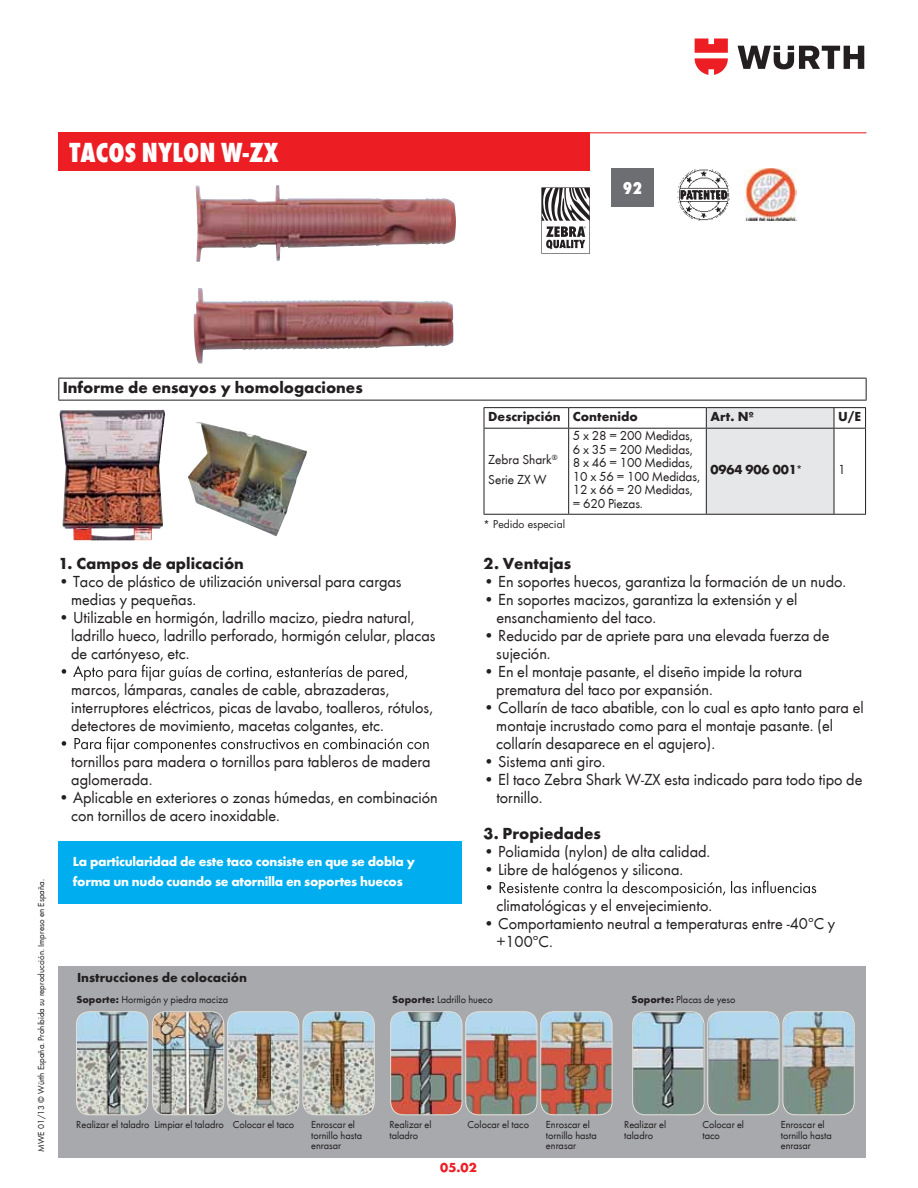
<style>
.page{position:relative;width:918px;height:1188px;background:#fff}
.page>*{position:absolute;margin:0;border:0;box-sizing:border-box;transform-origin:0 0}
.t1{font:800 condensed 28.5px "Wuerth";letter-spacing:.005em;color:#fff}
.t2{font:800 condensed 18px "Wuerth";color:#fff}
.t3{font:16.5px/18px "Wuerth";color:#231f20}
.t4{font:700 16.5px "Wuerth";color:#231f20}
.t5{font:13.5px/13.5px "Wuerth";letter-spacing:-.01em;color:#231f20}
.t6{font:700 13.5px/19.8px "Wuerth";letter-spacing:-.02em;color:#fff}
.t7{font:700 13.5px "Wuerth";color:#231f20}
.t8{font:700 13.5px "Wuerth";color:#ed1d24}
.t9{font:10.5px/10.5px "Wuerth";color:#231f20}
.t10{font:10.5px "Futura Std";color:#231f20}
.t11{font:9px "Wuerth";color:#231f20}
.s1{font-weight:700}
</style>
<div class="page">
<svg style="left:738px;top:46px;width:126px;height:23px"></svg>
<svg style="left:695px;top:39px;width:33px;height:36px"></svg>
<hr style="left:59px;top:132px;width:807px;height:1px;background:#ed1d24">
<div style="left:59px;top:132px;width:531px;height:39px;background:#ed1d24"></div>
<img style="left:194px;top:185px;width:262px;height:179px">
<svg style="left:62px;top:665px;width:345px;height:16px"></svg>
<svg style="left:62px;top:737px;width:367px;height:16px"></svg>
<svg style="left:487px;top:881px;width:329px;height:16px"></svg>
<div style="left:611px;top:168px;width:43px;height:39px;background:#6d6e71"></div>
<svg style="left:541px;top:187px;width:49px;height:67px"></svg>
<img style="left:677px;top:169px;width:53px;height:52px">
<img style="left:744px;top:168px;width:52px;height:53px">
<img style="left:59px;top:410px;width:106px;height:130px">
<hr style="left:484px;top:407px;width:85px;height:1px;background:#231f20">
<svg style="left:484px;top:408px;width:1px;height:20px"></svg>
<hr style="left:569px;top:407px;width:137px;height:1px;background:#231f20">
<svg style="left:568px;top:408px;width:1px;height:20px"></svg>
<hr style="left:706px;top:407px;width:128px;height:1px;background:#231f20">
<hr style="left:834px;top:407px;width:32px;height:1px;background:#231f20">
<div style="left:706px;top:408px;width:129px;height:106px;background:#e6e7e8"></div>
<svg style="left:865px;top:408px;width:1px;height:20px"></svg>
<hr style="left:484px;top:428px;width:85px;height:1px;background:#231f20">
<hr style="left:484px;top:429px;width:1px;height:85px;background:#231f20">
<hr style="left:569px;top:428px;width:137px;height:1px;background:#231f20">
<hr style="left:568px;top:429px;width:1px;height:85px;background:#231f20">
<hr style="left:706px;top:428px;width:128px;height:1px;background:#231f20">
<hr style="left:706px;top:429px;width:1px;height:85px;background:#231f20">
<hr style="left:834px;top:428px;width:32px;height:1px;background:#231f20">
<hr style="left:834px;top:429px;width:1px;height:85px;background:#231f20">
<hr style="left:865px;top:429px;width:1px;height:85px;background:#231f20">
<hr style="left:484px;top:514px;width:85px;height:1px;background:#231f20">
<hr style="left:569px;top:514px;width:137px;height:1px;background:#231f20">
<hr style="left:706px;top:514px;width:128px;height:1px;background:#231f20">
<hr style="left:834px;top:514px;width:32px;height:1px;background:#231f20">
<div style="left:58px;top:841px;width:404px;height:62px;background:#00aeef"></div>
<div style="left:58px;top:967px;width:808px;height:191px;background:#a7a9ac"></div>
<img style="left:77px;top:1012px;width:71px;height:103px">
<div style="left:76px;top:1011px;width:72px;height:104px;border:1px solid #e2e1d8;border-radius:13px"></div>
<img style="left:228px;top:1012px;width:71px;height:103px">
<div style="left:227px;top:1011px;width:72px;height:104px;border:1px solid #e2e1d8;border-radius:13px"></div>
<img style="left:153px;top:1012px;width:71px;height:103px">
<div style="left:152px;top:1011px;width:72px;height:104px;border:1px solid #e2e1d8;border-radius:13px"></div>
<img style="left:303px;top:1012px;width:71px;height:103px">
<div style="left:303px;top:1011px;width:72px;height:104px;border:1px solid #e2e1d8;border-radius:13px"></div>
<img style="left:467px;top:1012px;width:70px;height:103px">
<div style="left:465px;top:1011px;width:72px;height:104px;border:1px solid #e2e1d8;border-radius:13px"></div>
<img style="left:392px;top:1012px;width:70px;height:103px">
<div style="left:390px;top:1011px;width:72px;height:104px;border:1px solid #e2e1d8;border-radius:13px"></div>
<img style="left:542px;top:1012px;width:70px;height:103px">
<div style="left:540px;top:1011px;width:72px;height:104px;border:1px solid #e2e1d8;border-radius:13px"></div>
<img style="left:709px;top:1012px;width:70px;height:103px">
<div style="left:707px;top:1011px;width:72px;height:104px;border:1px solid #e2e1d8;border-radius:13px"></div>
<img style="left:634px;top:1012px;width:70px;height:103px">
<div style="left:632px;top:1011px;width:72px;height:104px;border:1px solid #e2e1d8;border-radius:13px"></div>
<img style="left:783px;top:1012px;width:71px;height:103px">
<div style="left:783px;top:1011px;width:72px;height:104px;border:1px solid #e2e1d8;border-radius:13px"></div>
<hr style="left:58px;top:378px;width:809px;height:1px;background:#231f20">
<svg style="left:58px;top:379px;width:1px;height:21px"></svg>
<svg style="left:866px;top:379px;width:1px;height:21px"></svg>
<hr style="left:58px;top:400px;width:809px;height:1px;background:#231f20">
<img style="left:188px;top:422px;width:119px;height:114px">
<h1 class="t1" style="left:69px;top:132px;width:211px">TACOS NYLON W-ZX</h1>
<p class="t2" style="left:623px;top:175px;width:21px">92</p>
<p class="t11" style="left:35px;top:1152px;width:274px;rotate:-90deg">MWE 01/13 © Würth España. Prohibida su reproducción. Impreso en España.</p>
<p class="t4" style="left:63px;top:375px;width:302px">Informe de ensayos y homologaciones</p>
<p class="t4" style="left:58px;top:551px;width:187px">1. Campos de aplicación</p>
<p class="t3" style="left:71px;top:572px;width:332px;text-indent:-13px">• Taco de plástico de utilización universal para cargas medias y pequeñas.</p>
<p class="t3" style="left:71px;top:608px;width:366px;text-indent:-13px">• Utilizable en hormigón, ladrillo macizo, piedra natural, ladrillo hueco, ladrillo perforado, hormigón celular, placas de cartónyeso, etc.</p>
<p class="t3" style="left:71px;top:680px;width:363px">marcos, lámparas, canales de cable, abrazaderas, interruptores eléctricos, picas de lavabo, toalleros, rótulos, detectores de movimiento, macetas colgantes, etc.</p>
<p class="t3" style="left:71px;top:752px;width:361px">tornillos para madera o tornillos para tableros de madera aglomerada.</p>
<p class="t3" style="left:71px;top:788px;width:368px;text-indent:-13px">• Aplicable en exteriores o zonas húmedas, en combinación con tornillos de acero inoxidable.</p>
<p class="t6" style="left:73px;top:850px;width:344px">La particularidad de este taco consiste en que se dobla y forma un nudo cuando se atornilla en soportes huecos</p>
<p class="t7" style="left:77px;top:968px;width:172px">Instrucciones de colocación</p>
<p class="t7" style="left:488px;top:407px;width:151px">Descripción Contenido</p>
<p class="t7" style="left:711px;top:407px;width:45px">Art. Nº</p>
<p class="t7" style="left:838px;top:407px;width:25px">U/E</p>
<p class="t5" style="left:488px;top:450px;width:71px;line-height:19.2px">Zebra Shark<sup>®<br></sup>Serie ZX W</p>
<p class="t5" style="left:573px;top:428px;width:129px">5 x 28 = 200 Medidas,<br>6 x 35 = 200 Medidas,<br>8 x 46 = 100 Medidas,<br>10 x 56 = 100 Medidas,<br>12 x 66 = 20 Medidas, = 620 Piezas.</p>
<p class="t10" style="left:796px;top:462px;width:8px">*</p>
<p class="t7" style="left:711px;top:460px;width:88px">0964 906 001</p>
<p class="t5" style="left:838px;top:462px;width:9px">1</p>
<p class="t10" style="left:484px;top:517px;width:83px">* Pedido especial</p>
<p class="t4" style="left:484px;top:551px;width:89px">2. Ventajas</p>
<p class="t3" style="left:484px;top:572px;width:364px">• En soportes huecos, garantiza la formación de un nudo.</p>
<p class="t3" style="left:496px;top:590px;width:303px;text-indent:-13px">• En soportes macizos, garantiza la extensión y el ensanchamiento del taco.</p>
<p class="t3" style="left:496px;top:626px;width:335px;text-indent:-13px">• Reducido par de apriete para una elevada fuerza de sujeción.</p>
<p class="t3" style="left:496px;top:662px;width:307px;text-indent:-13px">• En el montaje pasante, el diseño impide la rotura prematura del taco por expansión.</p>
<p class="t3" style="left:496px;top:698px;width:369px;text-indent:-13px">• Collarín de taco abatible, con lo cual es apto tanto para el montaje incrustado como para el montaje pasante. (el collarín desaparece en el agujero).</p>
<p class="t3" style="left:484px;top:752px;width:124px">• Sistema anti giro.</p>
<p class="t3" style="left:496px;top:770px;width:368px;text-indent:-13px">• El taco Zebra Shark W-ZX esta indicado para todo tipo de tornillo.</p>
<p class="t4" style="left:484px;top:821px;width:119px">3. Propiedades</p>
<p class="t3" style="left:484px;top:842px;width:228px">• Poliamida (nylon) de alta calidad.</p>
<p class="t3" style="left:496px;top:851px;width:217px;line-height:36px;text-indent:-13px">• Libre de halógenos y silicona. climatológicas y el envejecimiento.</p>
<p class="t3" style="left:496px;top:914px;width:340px;text-indent:-13px">• Comportamiento neutral a temperaturas entre -40ºC y +100ºC.</p>
<p class="t9" style="left:77px;top:994px;width:153px"><span class="s1">Soporte:</span> Hormigón y piedra maciza</p>
<p class="t9" style="left:392px;top:994px;width:102px"><span class="s1">Soporte:</span> Ladrillo hueco</p>
<p class="t9" style="left:631px;top:994px;width:106px"><span class="s1">Soporte:</span> Placas de yeso</p>
<p class="t9" style="left:76px;top:1119px;width:219px">Realizar el taladro Limpiar el taladro Colocar el taco</p>
<p class="t9" style="left:311px;top:1119px;width:53px">Enroscar el tornillo hasta enrasar</p>
<p class="t9" style="left:389px;top:1119px;width:44px">Realizar el taladro</p>
<p class="t9" style="left:468px;top:1119px;width:63px">Colocar el taco</p>
<p class="t9" style="left:546px;top:1119px;width:53px">Enroscar el tornillo hasta enrasar</p>
<p class="t9" style="left:624px;top:1119px;width:44px">Realizar el taladro</p>
<p class="t9" style="left:702px;top:1119px;width:43px">Colocar el taco</p>
<p class="t9" style="left:781px;top:1119px;width:53px">Enroscar el tornillo hasta enrasar</p>
<p class="t8" style="left:440px;top:1158px;width:38px">05.02</p>
</div>
